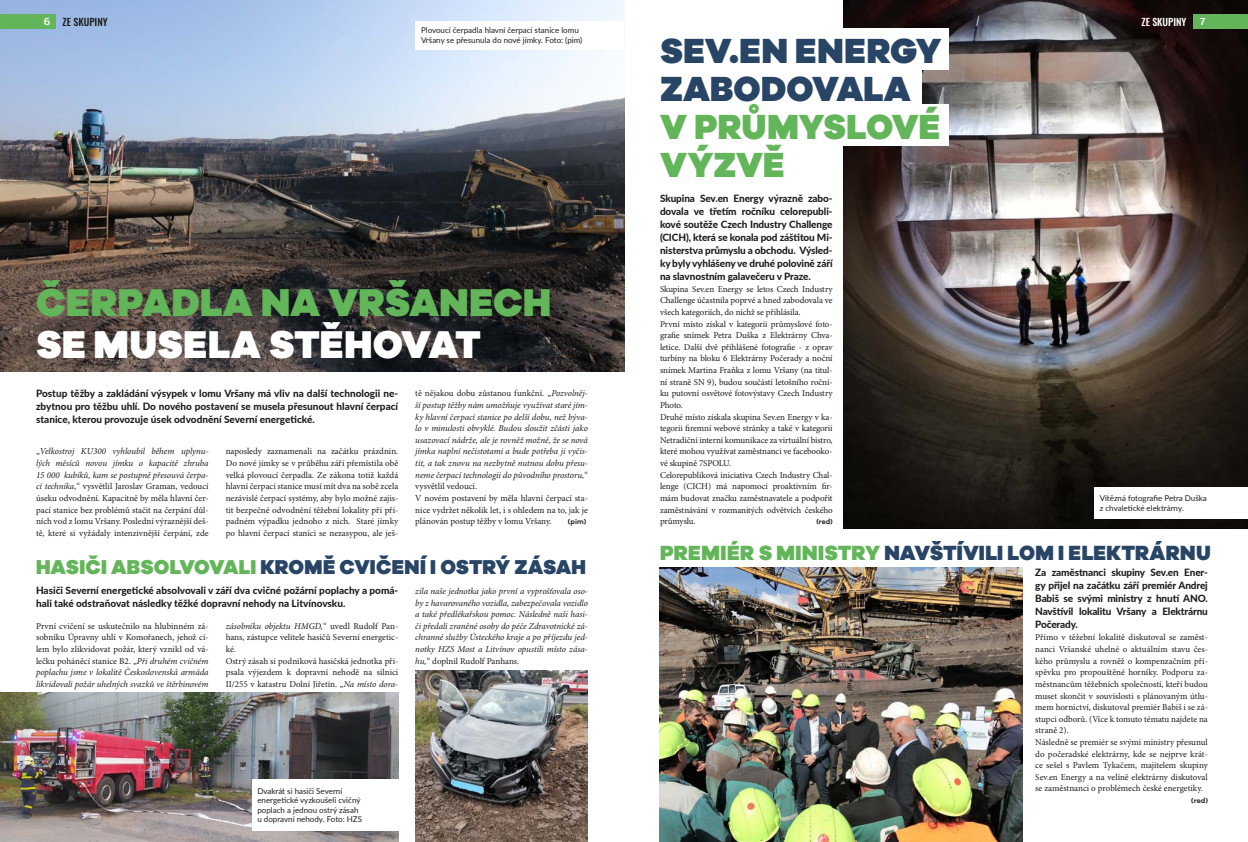
<style>
.page{position:relative;width:1248px;height:842px;background:#fff}
.page>*{position:absolute;margin:0;border:0;box-sizing:border-box;transform-origin:0 0}
.t1{font:900 40px "Galano Grotesque";color:#63b55a}
.t2{font:900 40px "Galano Grotesque";color:#fff}
.t3{font:900 36px/38px "Galano Grotesque";letter-spacing:.01em;color:#284566}
.t4{font:900 36px/38px "Galano Grotesque";color:#63b55a}
.t5{font:900 21.2px "Galano Grotesque";letter-spacing:.005em;color:#284566}
.t6{font:900 21.2px "Galano Grotesque";letter-spacing:.015em;color:#63b55a}
.t7{font:900 20.7px "Galano Grotesque";letter-spacing:.01em;color:#284566}
.t8{font:900 20.7px "Galano Grotesque";color:#63b55a}
.t9{font:800 10px/13px "Lato";letter-spacing:-.005em;color:#1d1d1b;text-align:justify}
.t10{font:500 10px "Oswald";color:#1d1d1b}
.t11{font:500 10px "Oswald";color:#fff}
.t12{font:700 10px "Amsi Pro";color:#fff}
.t13{font:9px/11.6px "Minion Pro";letter-spacing:-.005em;color:#1d1d1b;text-align:justify}
.t14{font:italic 9px/11.6px "Minion Pro";letter-spacing:-.005em;color:#1d1d1b}
.t15{font:8px/9.6px "Lato";color:#1d1d1b}
.t16{font:600 7px "Galano Grotesque Alt";letter-spacing:-.005em;color:#1d1d1b}
.s1{font-family:"Amsi Pro";font-weight:700;color:#fff}
.s2{font-style:italic}
.s3{font-style:normal}
.s4{color:#63b55a}
.s5{color:#284566}
</style>
<div class="page">
<img style="left:843px;top:0;width:404px;height:528px">
<div style="left:837px;top:28px;width:111px;height:42px;background:#fff"></div>
<div style="left:810px;top:66px;width:111px;height:42px;background:#fff"></div>
<div style="left:837px;top:104px;width:111px;height:42px;background:#fff"></div>
<img style="left:0;top:0;width:624px;height:371px">
<div style="left:0;top:14px;width:56px;height:14px;background:#63b55a"></div>
<div style="left:1192px;top:14px;width:55px;height:14px;background:#63b55a"></div>
<img style="left:0;top:693px;width:398px;height:149px">
<img style="left:415px;top:670px;width:173px;height:172px">
<img style="left:659px;top:568px;width:363px;height:274px">
<div style="left:415px;top:21px;width:209px;height:28px;background:#fff"></div>
<div style="left:252px;top:779px;width:146px;height:52px;background:#fff"></div>
<div style="left:1093px;top:487px;width:154px;height:32px;background:#fff"></div>
<p class="t10" style="left:44px;top:15px;width:65px"><span class="s1">6</span> ZE SKUPINY</p>
<p class="t11" style="left:1141px;top:15px;width:47px">ZE SKUPINY</p>
<p class="t12" style="left:1199px;top:14px;width:7px">7</p>
<p class="t15" style="left:421px;top:25px;width:163px">Plovoucí čerpadla hlavní čerpací stanice lomu<br>Vršany se přesunula do nové jímky. Foto: (pim)</p>
<h2 class="t3" style="left:660px;top:30px;width:183px">SEV.EN ENERGY<br>ZABODOVALA</h2>
<h2 class="t4" style="left:660px;top:106px;width:26px">VPRŮMYSLOVÉ<br>VÝZVĚ</h2>
<h1 class="t1" style="left:36px;top:277px;width:28px">ČERPA</h1>
<h1 class="t1" style="left:172px;top:277px;width:267px">DLA NA VRŠANEC</h1>
<h1 class="t1" style="left:523px;top:277px;width:29px">H</h1>
<h1 class="t2" style="left:36px;top:319px;width:87px">SE MUSELA</h1>
<h1 class="t2" style="left:269px;top:319px;width:133px">STĚHOVA</h1>
<h1 class="t2" style="left:455px;top:319px;width:27px">T</h1>
<p class="t9" style="left:36px;top:386px;width:364px">Postup těžby a zakládání výsypek v lomu Vršany má vliv na další technologii ne&shy;zbytnou pro těžbu uhlí. Do nového postavení se musela přesunout hlavní čerpací stanice, kterou provozuje úsek odvodnění Severní energetické.</p>
<p class="t13" style="left:36px;top:446px;width:174px">„<span class="s2">Velkostroj KU300 vyhloubil během uplynu&shy;lých měsíců novou jímku o kapacitě zhruba 15 000 kubíků, kam se postupně přesouvá čerpa&shy;cí technika,</span>“ vysvětlil Jaroslav Graman, vedoucí úseku odvodnění. Kapacitně by měla hlavní čer&shy;pací stanice bez problémů stačit na čerpání důl&shy;ních vod z lomu Vršany. Poslední výraznější deš&shy;tě, které si vyžádaly intenzivnější čerpání, zde</p>
<p class="t13" style="left:226px;top:446px;width:174px">naposledy zaznamenali na začátku prázdnin.<br>Do nové jímky se v průběhu září přemístila obě velká plovoucí čerpadla. Ze zákona totiž každá hlavní čerpací stanice musí mít dva na sobě zcela nezávislé čerpací systémy, aby bylo možné zajis&shy;tit bezpečné odvodnění těžební lokality při pří&shy;padném výpadku jednoho z nich. Staré jímky po hlavní čerpací stanici se nezasypou, ale ješ-</p>
<p class="t14" style="left:415px;top:388px;width:174px"><span class="s3">tě nějakou dobu zůstanou funkční. „</span>Pozvolněj&shy;ší postup těžby nám umožňuje využívat staré jím&shy;ky hlavní čerpací stanice po delší dobu, než býva&shy;lo v minulosti obvyklé. Budou sloužit zčásti jako usazovací nádrže, ale je rovněž možné, že se nová jímka naplní nečistotami a bude potřeba ji vyčis&shy;tit, a tak znovu na nezbytně nutnou dobu přesu&shy;neme čerpací technologii do původního prostoru,<span class="s3">“ vysvětlil vedoucí.<br>V novém postavení by měla hlavní čerpací sta&shy;nice vydržet několik let, i s ohledem na to, jak je plánován postup těžby v lomu Vršany.</span></p>
<p class="t16" style="left:568px;top:517px;width:20px">(pim)</p>
<h3 class="t8" style="left:36px;top:554px;width:15px">HAS</h3>
<h3 class="t8" style="left:79px;top:554px;width:76px">IČI ABSOLVOVAL</h3>
<h3 class="t7" style="left:250px;top:554px;width:41px"><span class="s4">I</span> KROMĚ</h3>
<h3 class="t7" style="left:339px;top:554px;width:248px">CVIČEN Í I OSTRÝ ZÁSAH</h3>
<p class="t9" style="left:36px;top:583px;width:364px">Hasiči Severní energetické absolvovali v září dva cvičné požární poplachy a pomá&shy;hali také odstraňovat následky těžké dopravní nehody na Litvínovsku.</p>
<p class="t13" style="left:36px;top:620px;width:174px">První cvičení se uskutečnilo na hlubinném zá&shy;sobníku Úpravny uhlí v Komořanech, jehož cí&shy;lem bylo zlikvidovat požár, který vznikl od vá&shy;lečku poháněcí stanice B2. „<span class="s2">Při druhém cvičném poplachu jsme v lokalitě Československá armáda likvidovali požár uhelných svazků ve štěrbinovém</span></p>
<p class="t13" style="left:226px;top:620px;width:174px;text-align:left"><span class="s2">zásobníku objektu HMGD,</span>“ uvedl Rudolf Pan&shy;hans, zástupce velitele hasičů Severní energetic&shy;ké.<br>Ostrý zásah si podniková hasičská jednotka při&shy;psala výjezdem k dopravní nehodě na silnici II/255 v katastru Dolní Jiřetín. „<span class="s2">Na místo dora-</span></p>
<p class="t14" style="left:415px;top:585px;width:174px;text-align:justify">zila naše jednotka jako první a vyprošťovala oso&shy;by z havarovaného vozidla, zabezpečovala vozidlo a také předlékařskou pomoc. Následně naši hasi&shy;či předali zraněné osoby do péče Zdravotnické zá&shy;chranné služby Ústeckého kraje a po příjezdu jed&shy;notky HZS Most a Litvínov opustili místo zása&shy;hu,<span class="s3">“ doplnil Rudolf Panhans.</span></p>
<p class="t15" style="left:257px;top:786px;width:106px">Dvakrát si hasiči Severní energetické vyzkoušeli cvičný poplach a jednou ostrý zásah u dopravní nehody. Foto: HZS</p>
<p class="t9" style="left:660px;top:191px;width:174px">Skupina Sev.en Energy výrazně zabo&shy;dovala ve třetím ročníku celorepubli&shy;kové soutěže Czech Industry Challenge (CICH), která se konala pod záštitou Mi&shy;nisterstva průmyslu a obchodu. Výsled&shy;ky byly vyhlášeny ve druhé polovině září na slavnostním galavečeru v Praze.</p>
<p class="t13" style="left:660px;top:283px;width:174px;text-align:left">Skupina Sev.en Energy se letos Czech Industry Challenge účastnila poprvé a hned zabodovala ve všech kategoriích, do nichž se přihlásila.<br>První místo získal v kategorii průmyslové foto&shy;grafie snímek Petra Duška z Elektrárny Chva&shy;letice. Další dvě přihlášené fotografie - z oprav turbíny na bloku 6 Elektrárny Počerady a noční snímek Martina Fraňka z lomu Vršany (na titul&shy;ní straně SN 9), budou součástí letošního roční&shy;ku putovní osvětové fotovýstavy Czech Industry Photo.<br>Druhé místo získala skupina Sev.en Energy v ka&shy;tegorii firemní webové stránky a také v kategorii Netradiční interní komunikace za virtuální bistro, které mohou využívat zaměstnanci ve facebooko&shy;vé skupině 7SPOLU.<br>Celorepubliková iniciativa Czech Industry Chal&shy;lenge (CICH) má napomoci proaktivním fir&shy;mám budovat značku zaměstnavatele a podpořit zaměstnávání v rozmanitých odvětvích českého průmyslu.</p>
<p class="t16" style="left:816px;top:517px;width:18px">(red)</p>
<p class="t15" style="left:1099px;top:493px;width:109px">Vítězná fotografie Petra Duška z chvaletické elektrárny.</p>
<h3 class="t6" style="left:660px;top:539px;width:30px">PREM</h3>
<h3 class="t6" style="left:720px;top:539px;width:180px">IÉR S MINISTRY <span class="s5">NAV</span></h3>
<h3 class="t5" style="left:929px;top:539px;width:94px">ŠTÍVILI LOM</h3>
<h3 class="t5" style="left:1058px;top:539px;width:123px">I ELE KTRÁRNU</h3>
<p class="t9" style="left:1035px;top:566px;width:174px">Za zaměstnanci skupiny Sev.en Ener&shy;gy přijel na začátku září premiér Andrej Babiš se svými ministry z hnutí ANO.<br>Navštívil lokalitu Vršany a Elektrárnu Počerady.</p>
<p class="t13" style="left:1035px;top:632px;width:174px;text-align:left">Přímo v těžební lokalitě diskutoval se zaměst&shy;nanci Vršanské uhelné o aktuálním stavu čes&shy;kého průmyslu a rovněž o kompenzačním pří&shy;spěvku pro propouštěné horníky. Podporu za&shy;městnancům těžebních společností, kteří budou muset skončit v souvislosti s plánovaným útlu&shy;mem hornictví, diskutoval premiér Babiš i se zá&shy;stupci odborů. (Více k tomuto tématu najdete na straně 2).<br>Následně se premiér se svými ministry přesunul do počeradské elektrárny, kde se nejprve krát&shy;ce sešel s Pavlem Tykačem, majitelem skupiny Sev.en Energy a na velíně elektrárny diskutoval se zaměstnanci o problémech české energetiky.</p>
<p class="t16" style="left:1191px;top:796px;width:18px">(red)</p>
</div>
